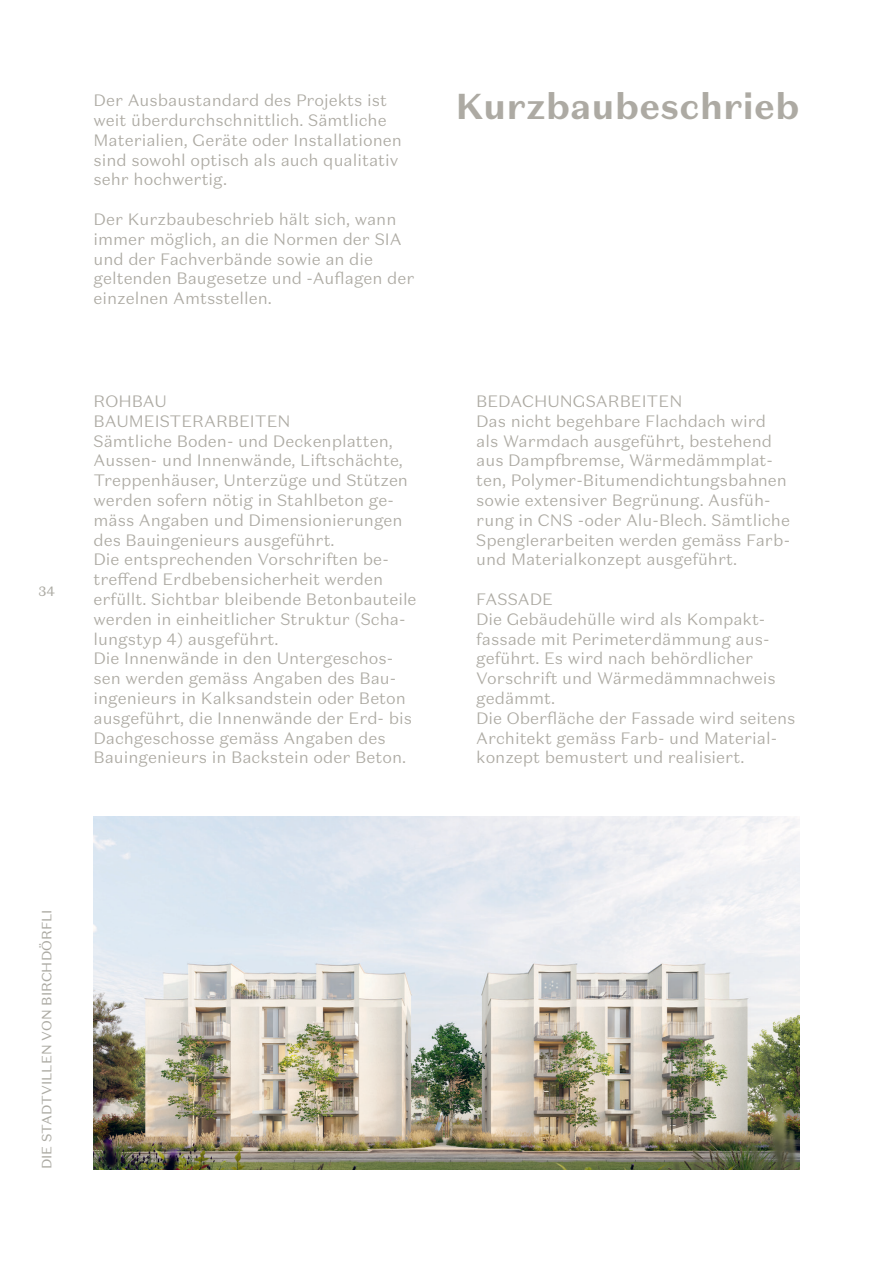
<style>
.page{position:relative;width:893px;height:1263px;background:#fff}
.page>*{position:absolute;margin:0;border:0;box-sizing:border-box;transform-origin:0 0}
.t1{font:700 36px "Domaine Sans Text";color:#adaaa3}
.t2{font:300 16.5px/19.8px "Domaine Sans Text";color:#adaaa3}
.t3{font:13.5px "Domaine Sans Text";color:#acaaa3}
</style>
<div class="page">
<img style="left:94px;top:817px;width:705px;height:352px">
<p class="t3" style="left:38px;top:583px;width:18px">34</p>
<p class="t2" style="left:94px;top:90px;width:310px">Der Ausbaustandard des Projekts ist weit überdurchschnittlich. Sämtliche Materialien, Geräte oder Installationen sind sowohl optisch als auch qualitativ sehr hochwertig.</p>
<p class="t2" style="left:94px;top:209px;width:322px">Der Kurzbaubeschrieb hält sich, wann immer möglich, an die Normen der SIA und der Fachverbände sowie an die geltenden Baugesetze und -Auflagen der einzelnen Amtsstellen.</p>
<p class="t2" style="left:94px;top:391px;width:325px">ROHBAU<br>BAUMEISTERARBEITEN<br>Sämtliche Boden- und Deckenplatten, Aussen- und Innenwände, Liftschächte, Treppenhäuser, Unterzüge und Stützen werden sofern nötig in Stahlbeton ge&shy;mäss Angaben und Dimensionierungen des Bauingenieurs ausgeführt.<br>Die entsprechenden Vorschriften be&shy;treffend Erdbebensicherheit werden erfüllt. Sichtbar bleibende Betonbauteile werden in einheitlicher Struktur (Scha&shy;lungstyp 4) ausgeführt.<br>Die Innenwände in den Untergeschos&shy;sen werden gemäss Angaben des Bau&shy;ingenieurs in Kalksandstein oder Beton ausgeführt, die Innenwände der Erd- bis Dachgeschosse gemäss Angaben des Bauingenieurs in Backstein oder Beton.</p>
<h1 class="t1" style="left:455px;top:83px;width:345px">Kurzbaubeschrieb</h1>
<p class="t2" style="left:476px;top:391px;width:315px">BEDACHUNGSARBEITEN<br>Das nicht begehbare Flachdach wird als Warmdach ausgeführt, bestehend aus Dampfbremse, Wärmedämmplat&shy;ten, Polymer-Bitumendichtungsbahnen sowie extensiver Begrünung. Ausfüh&shy;rung in CNS -oder Alu-Blech. Sämtliche Spenglerarbeiten werden gemäss Farb&shy;und Materialkonzept ausgeführt.</p>
<p class="t2" style="left:476px;top:589px;width:321px">FASSADE<br>Die Gebäudehülle wird als Kompakt&shy;fassade mit Perimeterdämmung aus&shy;geführt. Es wird nach behördlicher<br>Vorschrift und Wärmedämmnachweis gedämmt.<br>Die Oberfläche der Fassade wird seitens<br>Architekt gemäss Farb- und Material&shy;konzept bemustert und realisiert.</p>
<p class="t3" style="left:38px;top:1169px;width:262px;rotate:-90deg">DIE STADTVILLEN VON BIRCHDÖRFLI</p>
</div>
